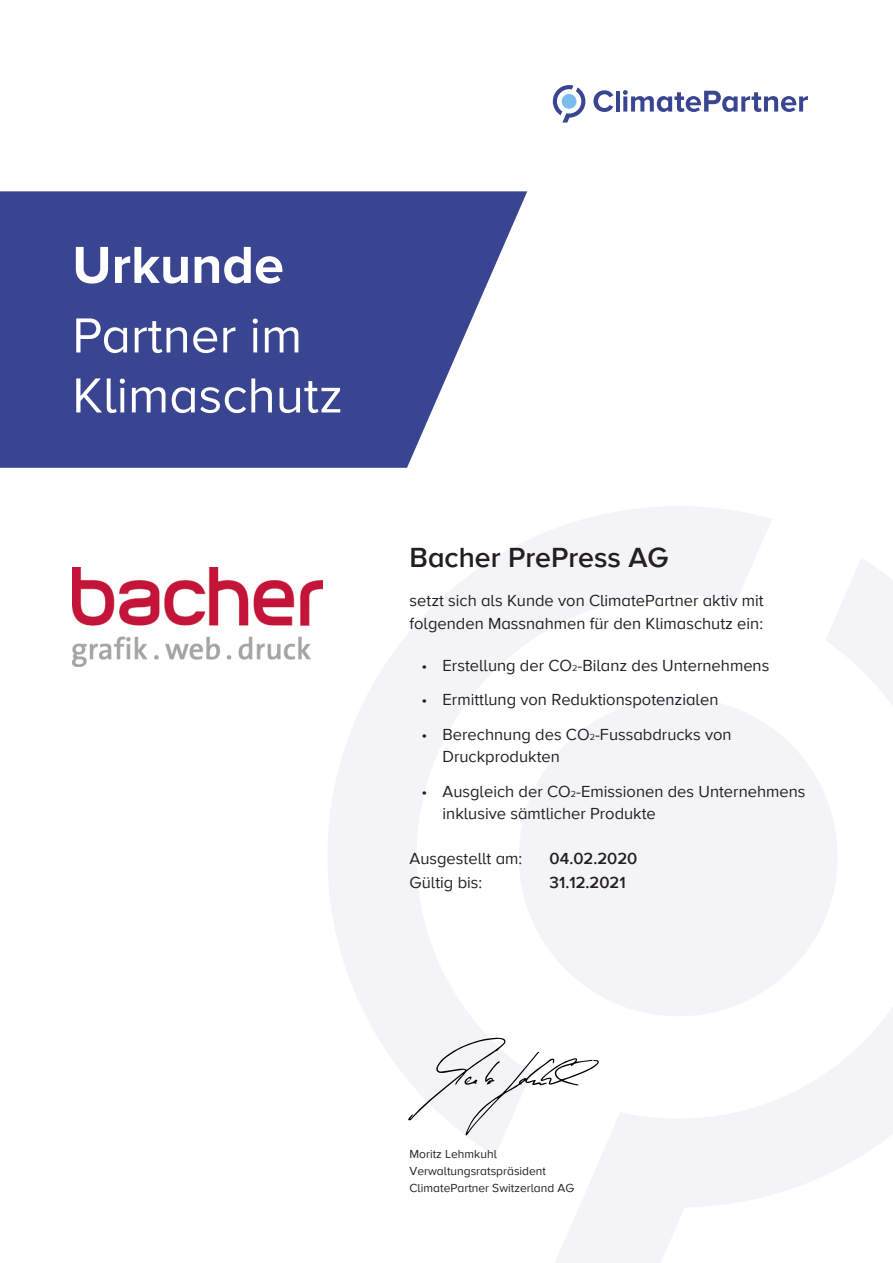
<style>
.page{position:relative;width:893px;height:1263px;background:#fff}
.page>*{position:absolute;margin:0;border:0;box-sizing:border-box;transform-origin:0 0}
.t1{font:700 54px "Proxima Nova A";color:#fff}
.t2{font:51px/60px "Proxima Nova A";color:#fff}
.t3{font:600 28.5px "Proxima Nova A";color:#231f20}
.t4{font:16.5px/22.5px "Proxima Nova A";color:#231f20}
.t5{font:600 16.5px "Proxima Nova A";color:#231f20}
.t6{font:12px/17.2px "Proxima Nova A";color:#231f20}
.s1{font-size:9px}
</style>
<div class="page">
<svg style="left:593px;top:90px;width:20px;height:22px"></svg>
<hr style="left:616px;top:91px;width:4px;height:21px;background:#3a4592">
<svg style="left:623px;top:90px;width:185px;height:22px"></svg>
<svg style="left:553px;top:85px;width:32px;height:38px"></svg>
<svg style="left:0;top:191px;width:527px;height:277px;background:#505a9e"></svg>
<svg style="left:328px;top:506px;width:444px;height:649px"></svg>
<svg style="left:533px;top:558px;width:360px;height:705px;fill:#f4f3f8"></svg>
<svg style="left:408px;top:1038px;width:191px;height:97px"></svg>
<img style="left:72px;top:568px;width:250px;height:99px">
<h1 class="t1" style="left:72px;top:225px;width:213px">Urkunde</h1>
<h2 class="t2" style="left:72px;top:303px;width:272px">Partner im<br>Klimaschutz</h2>
<h3 class="t3" style="left:410px;top:541px;width:261px">Bacher PrePress AG</h3>
<p class="t4" style="left:410px;top:590px;width:356px">setzt sich als Kunde von ClimatePartner aktiv mit folgenden Massnahmen für den Klimaschutz ein:</p>
<p class="t4" style="left:422px;top:654px;width:349px">• Erstellung der CO<span class="s1">2</span>-Bilanz des Unternehmens</p>
<p class="t4" style="left:422px;top:689px;width:298px">• Ermittlung von Reduktionspotenzialen</p>
<p class="t4" style="left:442px;top:723px;width:291px;text-indent:-21px">• Berechnung des CO<span class="s1">2</span>-Fussabdrucks von<br>Druckprodukten</p>
<p class="t4" style="left:442px;top:780px;width:365px;text-indent:-21px">• Ausgleich der CO<span class="s1">2</span>-Emissionen des Unternehmens inklusive sämtlicher Produkte</p>
<p class="t4" style="left:410px;top:848px;width:114px">Ausgestellt am:</p>
<p class="t5" style="left:550px;top:849px;width:89px">04.02.2020</p>
<p class="t4" style="left:410px;top:872px;width:74px">Gültig bis:</p>
<p class="t5" style="left:550px;top:873px;width:77px">31.12.2021</p>
<p class="t6" style="left:410px;top:1145px;width:166px">Moritz Lehmkuhl<br>Verwaltungsratspräsident<br>ClimatePartner Switzerland AG</p>
</div>
